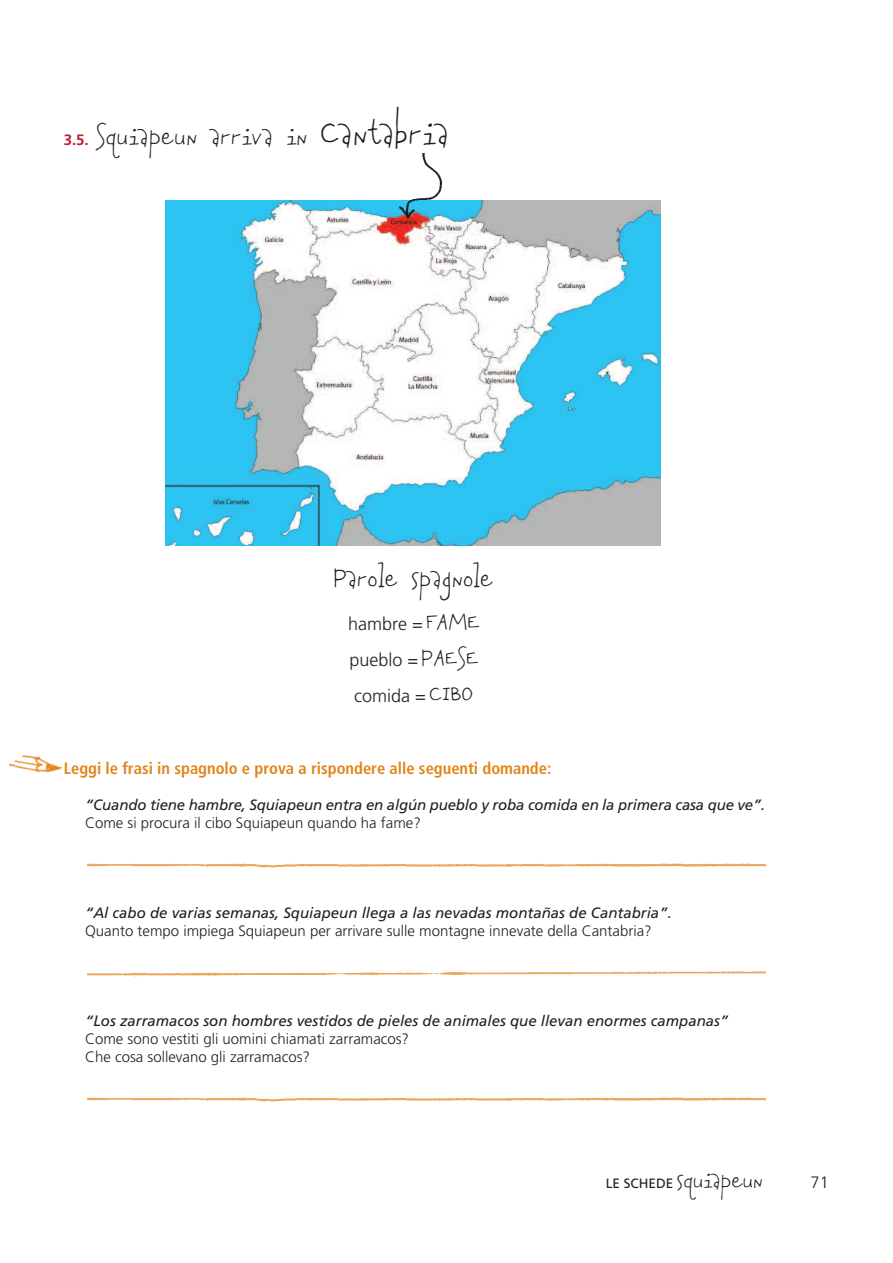
<style>
.page{position:relative;width:893px;height:1263px;background:#fff}
.page>*{position:absolute;margin:0;border:0;box-sizing:border-box;transform-origin:0 0}
.t1{font:27px "Good Kitty";color:#231f20}
.t2{font:24px "Good Kitty";letter-spacing:-.01em;color:#231f20}
.t3{font:300 18px/36px "Frutiger LT Com";color:#231f20;text-align:justify}
.t4{font:700 condensed 16.5px "Frutiger LT Com";color:#e08619}
.t5{font:300 16.5px "Frutiger LT Com";color:#231f20}
.t6{font:italic 15px "Frutiger LT Com";color:#231f20}
.t7{font:300 15px/18px "Frutiger LT Com";color:#231f20}
.s1{font-family:"Frutiger LT Com";font-weight:700;font-size:15px;color:#be1d37}
.s2{font-size:36px}
.s3{font-family:"Good Kitty";font-weight:400;font-size:24px}
.s4{font-family:"Frutiger LT Com";font-size:13.5px}
</style>
<div class="page">
<img style="left:166px;top:201px;width:495px;height:345px">
<img style="left:87px;top:862px;width:678px;height:6px">
<img style="left:87px;top:1096px;width:678px;height:6px">
<img style="left:87px;top:970px;width:678px;height:7px">
<img style="left:9px;top:755px;width:53px;height:18px">
<img style="left:372px;top:153px;width:72px;height:68px">
<h1 class="t1" style="left:64px;top:116px;width:388px"><span class="s1">3.5.</span> Squiapeun arriva in <span class="s2">Cantabria</span></h1>
<h1 class="t1" style="left:335px;top:558px;width:161px">Parole spagnole</h1>
<p class="t3" style="left:348px;top:606px;width:134px">hambre = <span class="s3">FAME </span>pueblo = <span class="s3">PAESE </span>comida = <span class="s3">CIBO</span></p>
<p class="t4" style="left:64px;top:758px;width:489px">Leggi le frasi in spagnolo e prova a rispondere alle seguenti domande:</p>
<p class="t6" style="left:85px;top:796px;width:682px">“Cuando tiene hambre, Squiapeun entra en algún pueblo y roba comida en la primera casa que ve”.</p>
<p class="t7" style="left:85px;top:814px;width:337px">Come si procura il cibo Squiapeun quando ha fame?</p>
<p class="t6" style="left:85px;top:904px;width:588px">“Al cabo de varias semanas, Squiapeun llega a las nevadas montañas de Cantabria”.</p>
<p class="t7" style="left:85px;top:922px;width:568px">Quanto tempo impiega Squiapeun per arrivare sulle montagne innevate della Cantabria?</p>
<p class="t6" style="left:85px;top:1012px;width:645px">“Los zarramacos son hombres vestidos de pieles de animales que llevan enormes campanas”</p>
<p class="t7" style="left:85px;top:1030px;width:326px">Come sono vestiti gli uomini chiamati zarramacos?<br>Che cosa sollevano gli zarramacos?</p>
<h2 class="t2" style="left:606px;top:1162px;width:160px"><span class="s4">LE SCHEDE</span> squiapeun</h2>
<p class="t5" style="left:811px;top:1173px;width:20px">71</p>
</div>
